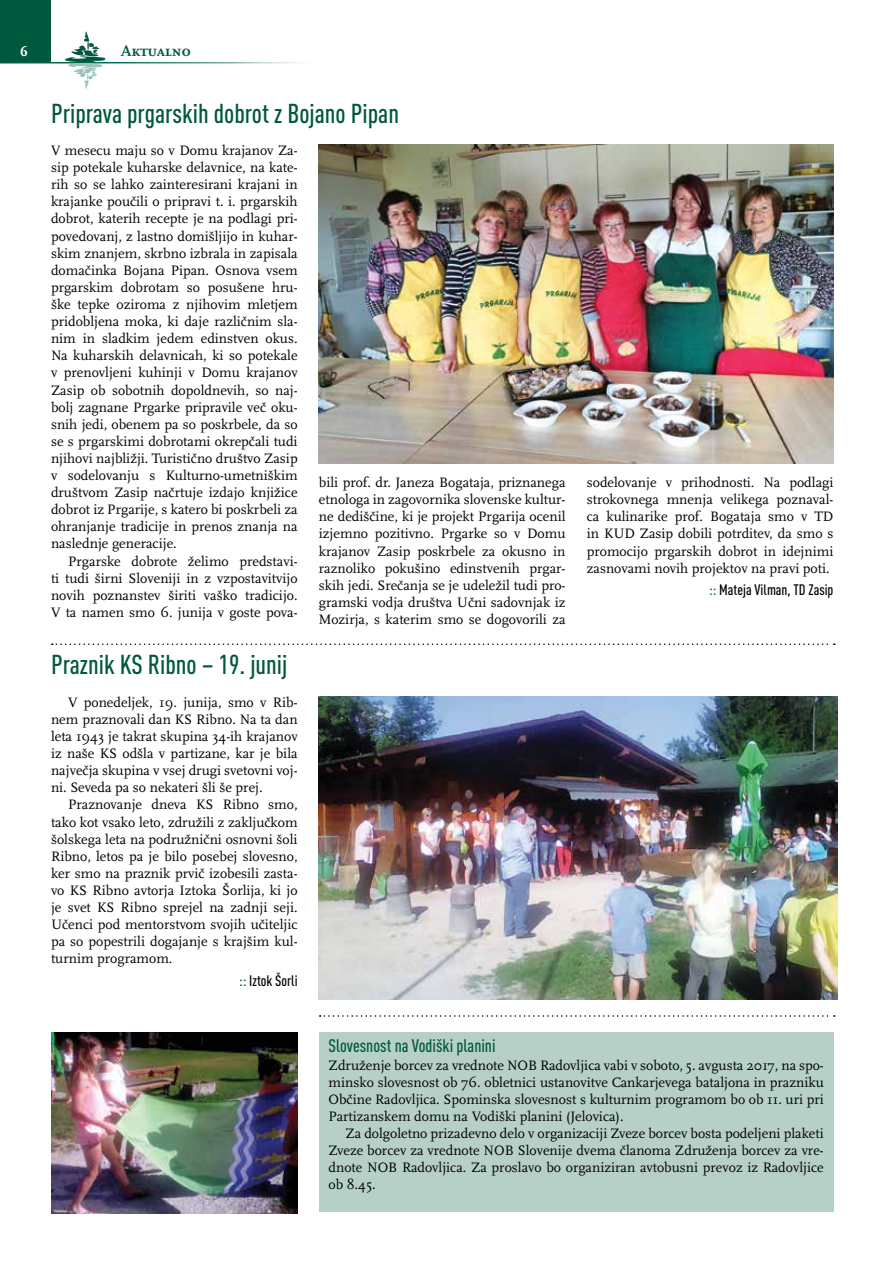
<style>
.page{position:relative;width:893px;height:1263px;background:#fff}
.page>*{position:absolute;margin:0;border:0;box-sizing:border-box;transform-origin:0 0}
.t1{font:500 condensed 27px "DIN Pro";color:#00583d}
.t2{font:500 condensed 18px "DIN Pro";color:#00583d}
.t3{font:700 15.75px "Scala Caps CE";color:#00583d}
.t4{font:500 condensed 15px "DIN Pro";color:#000}
.t5{font:700 15px "Scala Caps CE";color:#fff}
.t6{font:14.25px/17.1px "Scala CE";color:#000;text-align:justify}
.s1{color:#00583d}
</style>
<div class="page">
<div style="left:0;top:0;width:51px;height:63px;background:#00583d"></div>
<hr style="left:0;top:62px;width:317px;height:1px;background:#fff">
<svg style="left:63px;top:31px;width:43px;height:58px"></svg>
<svg style="left:52px;top:643px;width:783px;height:2px"></svg>
<div style="left:319px;top:1033px;width:514px;height:179px;background:#b6d0c7"></div>
<img style="left:319px;top:145px;width:514px;height:318px">
<img style="left:319px;top:696px;width:518px;height:303px">
<img style="left:51px;top:1033px;width:247px;height:180px">
<svg style="left:320px;top:1015px;width:515px;height:2px"></svg>
<p class="t5" style="left:20px;top:43px;width:9px">6</p>
<p class="t3" style="left:121px;top:42px;width:71px">Aktualno</p>
<h1 class="t1" style="left:51px;top:93px;width:349px">Priprava prgarskih dobrot z Bojano Pipan</h1>
<p class="t6" style="left:51px;top:142px;width:248px">V mesecu maju so v Domu krajanov Za&shy;sip potekale kuharske delavnice, na kate&shy;rih so se lahko zainteresirani krajani in krajanke poučili o pripravi t. i. prgarskih dobrot, katerih recepte je na podlagi pri&shy;povedovanj, z lastno domišljijo in kuhar&shy;skim znanjem, skrbno izbrala in zapisala domačinka Bojana Pipan. Osnova vsem prgarskim dobrotam so posušene hru&shy;ške tepke oziroma z njihovim mletjem pridobljena moka, ki daje različnim sla&shy;nim in sladkim jedem edinstven okus.<br>Na kuharskih delavnicah, ki so potekale v prenovljeni kuhinji v Domu krajanov Zasip ob sobotnih dopoldnevih, so naj&shy;bolj zagnane Prgarke pripravile več oku&shy;snih jedi, obenem pa so poskrbele, da so se s prgarskimi dobrotami okrepčali tudi njihovi najbližji. Turistično društvo Zasip v sodelovanju s Kulturno-umetniškim društvom Zasip načrtuje izdajo knjižice dobrot iz Prgarije, s katero bi poskrbeli za ohranjanje tradicije in prenos znanja na naslednje generacije.</p>
<p class="t6" style="left:51px;top:553px;width:248px;text-indent:17px">Prgarske dobrote želimo predstavi&shy;ti tudi širni Sloveniji in z vzpostavitvijo novih poznanstev širiti vaško tradicijo.<br>V ta namen smo 6. junija v goste pova-</p>
<p class="t6" style="left:319px;top:474px;width:248px">bili prof. dr. Janeza Bogataja, priznanega etnologa in zagovornika slovenske kultur&shy;ne dediščine, ki je projekt Prgarija ocenil izjemno pozitivno. Prgarke so v Domu krajanov Zasip poskrbele za okusno in raznoliko pokušino edinstvenih prgar&shy;skih jedi. Srečanja se je udeležil tudi pro&shy;gramski vodja društva Učni sadovnjak iz Mozirja, s katerim smo se dogovorili za</p>
<h1 class="t1" style="left:51px;top:645px;width:238px">Praznik KS Ribno – 19. junij</h1>
<p class="t6" style="left:51px;top:694px;width:248px;text-indent:17px">V ponedeljek, 19. junija, smo v Rib&shy;nem praznovali dan KS Ribno. Na ta dan leta 1943 je takrat skupina 34-ih krajanov iz naše KS odšla v partizane, kar je bila največja skupina v vsej drugi svetovni voj&shy;ni. Seveda pa so nekateri šli še prej.</p>
<p class="t6" style="left:51px;top:796px;width:248px;text-indent:17px">Praznovanje dneva KS Ribno smo, tako kot vsako leto, združili z zaključkom šolskega leta na podružnični osnovni šoli Ribno, letos pa je bilo posebej slovesno, ker smo na praznik prvič izobesili zasta&shy;vo KS Ribno avtorja Iztoka Šorlija, ki jo je svet KS Ribno sprejel na zadnji seji.<br>Učenci pod mentorstvom svojih učiteljic pa so popestrili dogajanje s krajšim kul&shy;turnim programom.</p>
<p class="t4" style="left:239px;top:969px;width:60px"><span class="s1">:::</span> Iztok Šorli</p>
<p class="t6" style="left:587px;top:474px;width:248px">sodelovanje v prihodnosti. Na podlagi strokovnega mnenja velikega poznaval&shy;ca kulinarike prof. Bogataja smo v TD in KUD Zasip dobili potrditev, da smo s promocijo prgarskih dobrot in idejnimi zasnovami novih projektov na pravi poti.</p>
<p class="t4" style="left:709px;top:578px;width:126px"><span class="s1">:::</span> Mateja Vilman, TD Zasip</p>
<p class="t2" style="left:329px;top:1033px;width:169px">Slovesnost na Vodiški planini</p>
<p class="t6" style="left:329px;top:1056px;width:497px">Združenje borcev za vrednote NOB Radovljica vabi v soboto, 5. avgusta 2017, na spo&shy;minsko slovesnost ob 76. obletnici ustanovitve Cankarjevega bataljona in prazniku Občine Radovljica. Spominska slovesnost s kulturnim programom bo ob 11. uri pri Partizanskem domu na Vodiški planini (Jelovica).</p>
<p class="t6" style="left:329px;top:1125px;width:497px;text-indent:17px">Za dolgoletno prizadevno delo v organizaciji Zveze borcev bosta podeljeni plaketi Zveze borcev za vrednote NOB Slovenije dvema članoma Združenja borcev za vre&shy;dnote NOB Radovljica. Za proslavo bo organiziran avtobusni prevoz iz Radovljice ob 8.45.</p>
</div>
